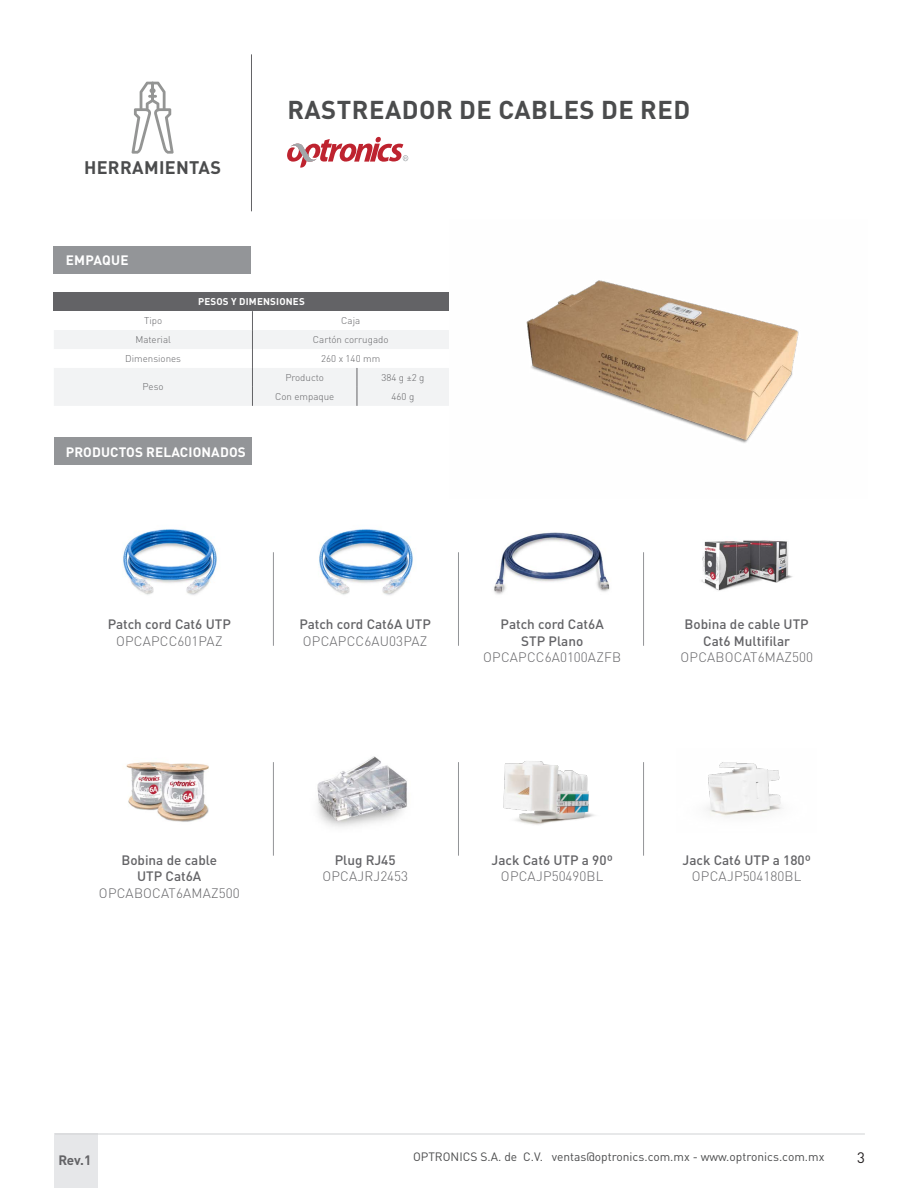
<style>
.page{position:relative;width:918px;height:1188px;background:#fff}
.page>*{position:absolute;margin:0;border:0;box-sizing:border-box;transform-origin:0 0}
.t1{font:700 25.5px "DIN Pro";letter-spacing:.02em;color:#4b4c4d}
.t2{font:700 18px "DIN Pro";letter-spacing:.02em;color:#4b4c4d}
.t3{font:15px "DIN Pro";color:#231f20}
.t4{font:500 13.5px/16.2px "DIN Pro";color:#636366;text-align:center}
.t5{font:300 13.5px "DIN Pro";letter-spacing:.01em;color:#636366}
.t6{font:700 13.5px "DIN Pro";letter-spacing:.01em;color:#fff}
.t7{font:700 13.5px "DIN Pro";color:#636366}
.t8{font:12px "DIN Pro";color:#4b4c4d}
.t9{font:300 9.75px "DIN Pro";color:#636366}
.t10{font:700 9.75px "DIN Pro";letter-spacing:.02em;color:#fff}
</style>
<div class="page">
<div style="left:54px;top:1134px;width:44px;height:54px;background:#e6e7e9"></div>
<hr style="left:55px;top:1134px;width:810px;height:1px;background:#d1d2d4">
<hr style="left:251px;top:54px;width:1px;height:157px;background:#636366">
<svg style="left:287px;top:137px;width:121px;height:31px"></svg>
<svg style="left:132px;top:82px;width:42px;height:72px"></svg>
<div style="left:54px;top:438px;width:198px;height:27px;background:#939598"></div>
<hr style="left:273px;top:552px;width:1px;height:94px;background:#939598">
<hr style="left:273px;top:762px;width:1px;height:94px;background:#939598">
<hr style="left:458px;top:552px;width:1px;height:94px;background:#939598">
<hr style="left:458px;top:762px;width:1px;height:94px;background:#939598">
<hr style="left:643px;top:552px;width:1px;height:94px;background:#939598">
<hr style="left:643px;top:762px;width:1px;height:94px;background:#939598">
<img style="left:494px;top:532px;width:116px;height:63px">
<img style="left:503px;top:761px;width:92px;height:64px">
<img style="left:123px;top:529px;width:94px;height:66px">
<img style="left:126px;top:762px;width:83px;height:60px">
<img style="left:701px;top:540px;width:92px;height:51px">
<img style="left:707px;top:762px;width:75px;height:55px">
<img style="left:319px;top:529px;width:94px;height:66px">
<img style="left:317px;top:756px;width:90px;height:71px">
<div style="left:54px;top:247px;width:197px;height:27px;background:#939598"></div>
<div style="left:54px;top:292px;width:395px;height:19px;background:#636366"></div>
<svg style="left:54px;top:311px;width:395px;height:95px"></svg>
<img style="left:526px;top:280px;width:273px;height:163px">
<h2 class="t2" style="left:84px;top:153px;width:139px">HERRAMIENTAS</h2>
<p class="t6" style="left:66px;top:249px;width:64px">EMPAQUE</p>
<h1 class="t1" style="left:287px;top:89px;width:404px">RASTREADOR DE CABLES DE RED</h1>
<p class="t10" style="left:198px;top:293px;width:108px">PESOS Y DIMENSIONES</p>
<p class="t9" style="left:144px;top:313px;width:20px">Tipo</p>
<p class="t9" style="left:341px;top:313px;width:20px">Caja</p>
<p class="t9" style="left:135px;top:332px;width:37px">Material</p>
<p class="t9" style="left:313px;top:332px;width:77px">Cartón corrugado</p>
<p class="t9" style="left:125px;top:351px;width:57px">Dimensiones</p>
<p class="t9" style="left:321px;top:351px;width:61px">260 x 140 mm</p>
<p class="t9" style="left:143px;top:379px;width:23px">Peso</p>
<p class="t9" style="left:285px;top:370px;width:40px">Producto</p>
<p class="t9" style="left:381px;top:370px;width:45px">384 g ±2 g</p>
<p class="t9" style="left:275px;top:389px;width:61px">Con empaque</p>
<p class="t9" style="left:392px;top:389px;width:24px">460 g</p>
<p class="t6" style="left:66px;top:441px;width:182px">PRODUCTOS RELACIONADOS</p>
<p class="t4" style="left:108px;top:615px;width:125px">Patch cord Cat6 UTP</p>
<p class="t5" style="left:116px;top:630px;width:108px">OPCAPCC601PAZ</p>
<p class="t4" style="left:299px;top:615px;width:133px">Patch cord Cat6A UTP</p>
<p class="t5" style="left:303px;top:630px;width:126px">OPCAPCC6AU03PAZ</p>
<p class="t4" style="left:501px;top:615px;width:105px">Patch cord Cat6A<br>STP Plano</p>
<p class="t5" style="left:483px;top:647px;width:140px">OPCAPCC6A0100AZFB</p>
<p class="t4" style="left:685px;top:615px;width:126px">Bobina de cable UTP<br>Cat6 Multifilar</p>
<p class="t5" style="left:681px;top:647px;width:134px">OPCABOCAT6MAZ500</p>
<p class="t4" style="left:121px;top:851px;width:97px">Bobina de cable<br>UTP Cat6A</p>
<p class="t5" style="left:99px;top:882px;width:142px">OPCABOCAT6AMAZ500</p>
<p class="t4" style="left:335px;top:851px;width:62px">Plug RJ45</p>
<p class="t5" style="left:322px;top:866px;width:87px">OPCAJRJ2453</p>
<p class="t4" style="left:492px;top:851px;width:123px">Jack Cat6 UTP a 90º</p>
<p class="t5" style="left:501px;top:866px;width:104px">OPCAJP50490BL</p>
<p class="t4" style="left:683px;top:851px;width:130px">Jack Cat6 UTP a 180º</p>
<p class="t5" style="left:692px;top:866px;width:111px">OPCAJP504180BL</p>
<p class="t7" style="left:58px;top:1149px;width:34px">Rev.1</p>
<p class="t8" style="left:413px;top:1149px;width:413px">OPTRONICS S.A. de C.V. ventas@optronics.com.mx - www.optronics.com.mx</p>
<p class="t3" style="left:857px;top:1148px;width:9px">3</p>
</div>
